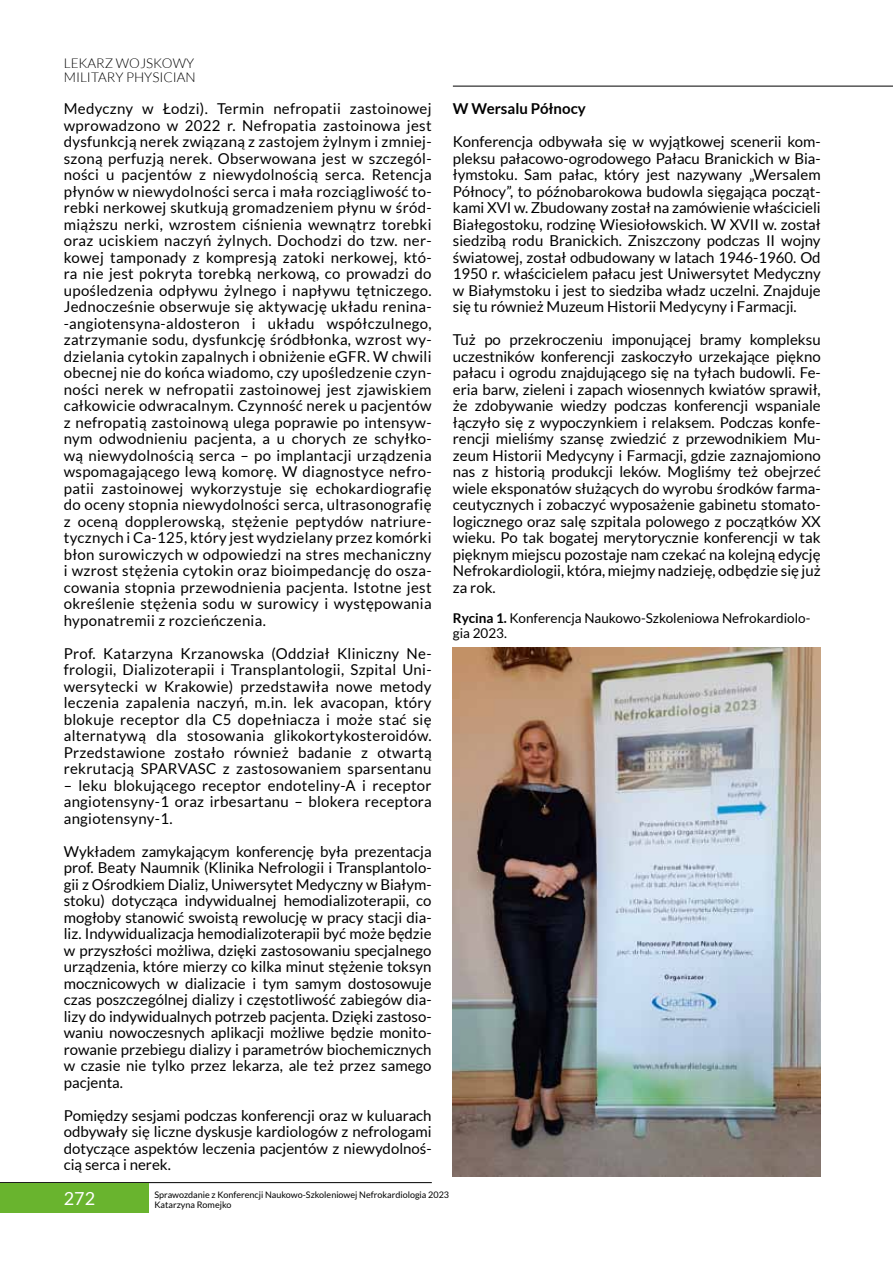
<style>
.page{position:relative;width:893px;height:1263px;background:#fff}
.page>*{position:absolute;margin:0;border:0;box-sizing:border-box;transform-origin:0 0}
.t1{font:18px "Lato";color:#fff}
.t2{font:15px/16.5px "Lato";color:#000;text-align:justify}
.t3{font:700 15px "Lato";color:#000}
.t4{font:13.5px/15px "Lato";color:#000}
.t5{font:300 13.5px/13.5px "Lato";color:#000}
.t6{font:9px "Lato";color:#000}
.s1{font-weight:700}
</style>
<div class="page">
<hr style="left:0;top:1182px;width:432px;height:1px;background:#000">
<hr style="left:453px;top:86px;width:440px;height:1px;background:#000">
<div style="left:0;top:1183px;width:149px;height:30px;background:#69b42e"></div>
<img style="left:453px;top:647px;width:368px;height:529px">
<p class="t5" style="left:64px;top:57px;width:132px">LEKARZ WOJSKOWY<br>MILITARY</p>
<p class="t5" style="left:126px;top:70px;width:71px">PHYSICIAN</p>
<p class="t2" style="left:64px;top:101px;width:369px">Medyczny w Łodzi). Termin nefropatii zastoinowej wprowadzono w 2022 r. Nefropatia zastoinowa jest dysfunkcją nerek związaną z zastojem żylnym i zmniej&shy;szoną perfuzją nerek. Obserwowana jest w szczegól&shy;ności u pacjentów z niewydolnością serca. Retencja płynów w niewydolności serca i mała rozciągliwość to&shy;rebki nerkowej skutkują gromadzeniem płynu w śród&shy;miąższu nerki, wzrostem ciśnienia wewnątrz torebki oraz uciskiem naczyń żylnych. Dochodzi do tzw. ner&shy;kowej tamponady z kompresją zatoki nerkowej, któ&shy;ra nie jest pokryta torebką nerkową, co prowadzi do upośledzenia odpływu żylnego i napływu tętniczego.<br>Jednocześnie obserwuje się aktywację układu renina--angiotensyna-aldosteron i układu współczulnego, zatrzymanie sodu, dysfunkcję śródbłonka, wzrost wy&shy;dzielania cytokin zapalnych i obniżenie eGFR. W chwili obecnej nie do końca wiadomo, czy upośledzenie czyn&shy;ności nerek w nefropatii zastoinowej jest zjawiskiem całkowicie odwracalnym. Czynność nerek u pacjentów z nefropatią zastoinową ulega poprawie po intensyw&shy;nym odwodnieniu pacjenta, a u chorych ze schyłko&shy;wą niewydolnością serca – po implantacji urządzenia wspomagającego lewą komorę. W diagnostyce nefro&shy;patii zastoinowej wykorzystuje się echokardiografię do oceny stopnia niewydolności serca, ultrasonografię z oceną dopplerowską, stężenie peptydów natriure&shy;tycznych i Ca-125, który jest wydzielany przez komórki błon surowiczych w odpowiedzi na stres mechaniczny i wzrost stężenia cytokin oraz bioimpedancję do osza&shy;cowania stopnia przewodnienia pacjenta. Istotne jest określenie stężenia sodu w surowicy i występowania hyponatremii z rozcieńczenia.</p>
<p class="t2" style="left:64px;top:645px;width:369px">Prof. Katarzyna Krzanowska (Oddział Kliniczny Ne&shy;frologii, Dializoterapii i Transplantologii, Szpital Uni&shy;wersytecki w Krakowie) przedstawiła nowe metody leczenia zapalenia naczyń, m.in. lek avacopan, który blokuje receptor dla C5 dopełniacza i może stać się alternatywą dla stosowania glikokortykosteroidów.<br>Przedstawione zostało również badanie z otwartą rekrutacją SPARVASC z zastosowaniem sparsentanu</p>
<p class="t2" style="left:64px;top:777px;width:369px">– leku blokującego receptor endoteliny-A i receptor angiotensyny-1 oraz irbesartanu – blokera receptora angiotensyny-1.</p>
<p class="t2" style="left:64px;top:843px;width:369px">Wykładem zamykającym konferencję była prezentacja prof. Beaty Naumnik (Klinika Nefrologii i Transplantolo&shy;gii z Ośrodkiem Dializ, Uniwersytet Medyczny w Białym&shy;stoku) dotycząca indywidualnej hemodializoterapii, co mogłoby stanowić swoistą rewolucję w pracy stacji dia&shy;liz. Indywidualizacja hemodializoterapii być może będzie w przyszłości możliwa, dzięki zastosowaniu specjalnego urządzenia, które mierzy co kilka minut stężenie toksyn mocznicowych w dializacie i tym samym dostosowuje czas poszczególnej dializy i częstotliwość zabiegów dia&shy;lizy do indywidualnych potrzeb pacjenta. Dzięki zastoso&shy;waniu nowoczesnych aplikacji możliwe będzie monito&shy;rowanie przebiegu dializy i parametrów biochemicznych w czasie nie tylko przez lekarza, ale też przez samego pacjenta.</p>
<p class="t2" style="left:64px;top:1107px;width:369px">Pomiędzy sesjami podczas konferencji oraz w kuluarach odbywały się liczne dyskusje kardiologów z nefrologami dotyczące aspektów leczenia pacjentów z niewydolnoś&shy;cią serca i nerek.</p>
<p class="t3" style="left:453px;top:100px;width:134px">W Wersalu Północy</p>
<p class="t2" style="left:453px;top:134px;width:369px">Konferencja odbywała się w wyjątkowej scenerii kom&shy;pleksu pałacowo-ogrodowego Pałacu Branickich w Bia&shy;łymstoku. Sam pałac, który jest nazywany „Wersalem Północy”, to późnobarokowa budowla sięgająca począt&shy;kami XVI w. Zbudowany został na zamówienie właścicieli Białegostoku, rodzinę Wiesiołowskich. W XVII w. został siedzibą rodu Branickich. Zniszczony podczas II wojny światowej, został odbudowany w latach 1946-1960. Od 1950 r. właścicielem pałacu jest Uniwersytet Medyczny w Białymstoku i jest to siedziba władz uczelni. Znajduje się tu również Muzeum Historii Medycyny i Farmacji.</p>
<p class="t2" style="left:453px;top:332px;width:369px">Tuż po przekroczeniu imponującej bramy kompleksu uczestników konferencji zaskoczyło urzekające piękno pałacu i ogrodu znajdującego się na tyłach budowli. Fe&shy;eria barw, zieleni i zapach wiosennych kwiatów sprawił, że zdobywanie wiedzy podczas konferencji wspaniale łączyło się z wypoczynkiem i relaksem. Podczas konfe&shy;rencji mieliśmy szansę zwiedzić z przewodnikiem Mu&shy;zeum Historii Medycyny i Farmacji, gdzie zaznajomiono nas z historią produkcji leków. Mogliśmy też obejrzeć wiele eksponatów służących do wyrobu środków farma&shy;ceutycznych i zobaczyć wyposażenie gabinetu stomato&shy;logicznego oraz salę szpitala polowego z początków XX wieku. Po tak bogatej merytorycznie konferencji w tak pięknym miejscu pozostaje nam czekać na kolejną edycję Nefrokardiologii, która, miejmy nadzieję, odbędzie się już za rok.</p>
<p class="t4" style="left:453px;top:610px;width:359px"><span class="s1">Rycina 1.</span> Konferencja Naukowo-Szkoleniowa Nefrokardiolo&shy;gia 2023.</p>
<p class="t1" style="left:64px;top:1189px;width:33px">272</p>
<p class="t6" style="left:154px;top:1190px;width:296px">Sprawozdanie z Konferencji Naukowo-Szkoleniowej Nefrokardiologia 2023</p>
<p class="t6" style="left:154px;top:1200px;width:78px">Katarzyna Romejko</p>
</div>
